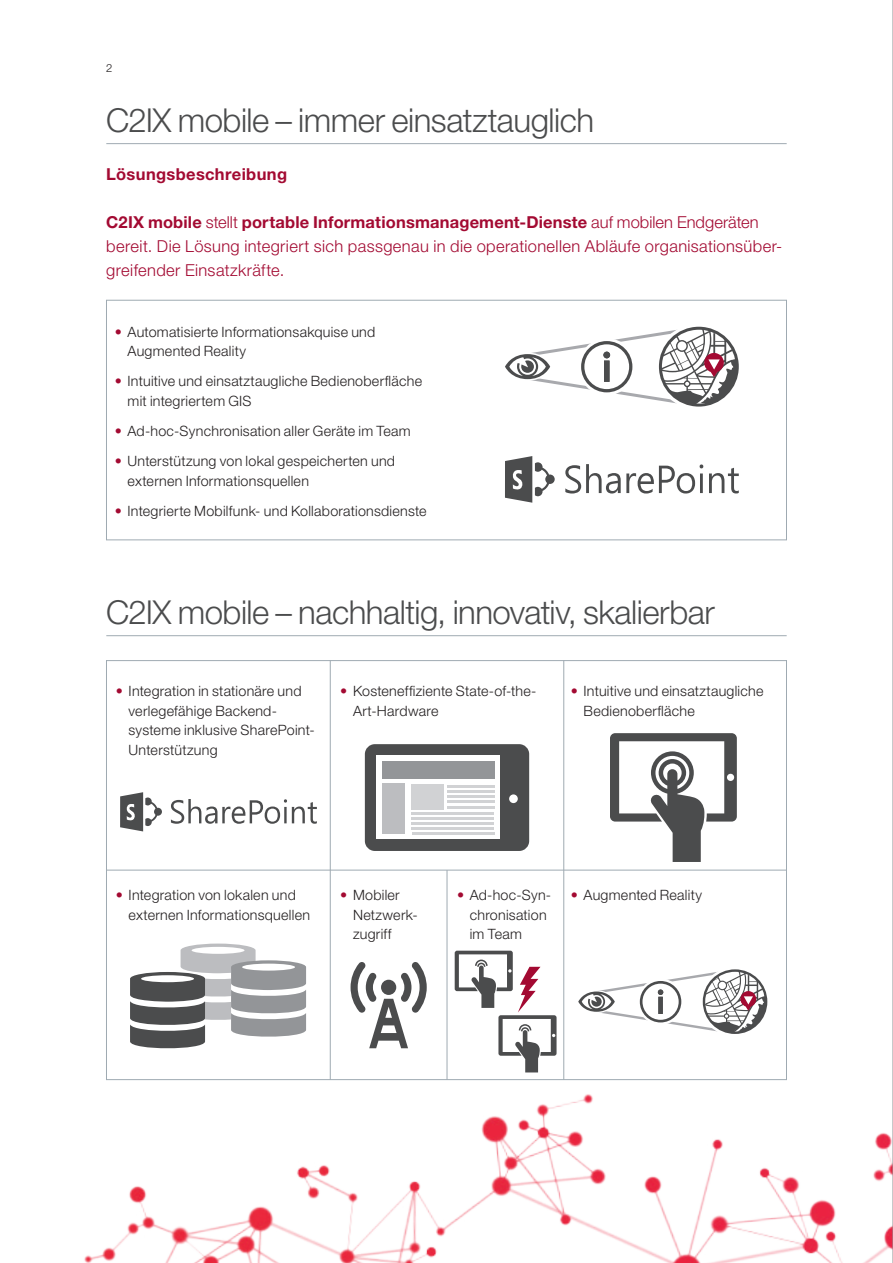
<style>
.page{position:relative;width:893px;height:1263px;background:#fff}
.page>*{position:absolute;margin:0;border:0;box-sizing:border-box;transform-origin:0 0}
.t1{font:300 33px "Helvetica Neue LT Std";letter-spacing:-.015em;color:#4b4c4d}
.t2{font:300 16.5px/24px "Helvetica Neue LT Std";letter-spacing:.02em;color:#a30a32}
.t3{font:700 16.5px "Helvetica Neue LT Std";letter-spacing:.02em;color:#a30a32}
.t4{font:300 14.25px/19.5px "Helvetica Neue LT Std";letter-spacing:.02em;color:#231f20}
.t5{font:300 11.25px "Helvetica Neue LT Std";color:#231f20}
.s1{font-weight:700}
.s2{color:#a30a32}
</style>
<div class="page">
<div style="left:106px;top:300px;width:681px;height:240px;border:1px solid #9faab2"></div>
<img style="left:84px;top:1080px;width:808px;height:183px">
<hr style="left:106px;top:143px;width:681px;height:1px;background:#9faab2">
<svg style="left:565px;top:464px;width:174px;height:29px"></svg>
<svg style="left:505px;top:456px;width:50px;height:47px"></svg>
<hr style="left:106px;top:635px;width:681px;height:1px;background:#9faab2">
<div style="left:656px;top:323px;width:86px;height:87px;border:14px solid #fff;border-radius:50%"></div>
<svg style="left:505px;top:325px;width:232px;height:83px"></svg>
<div style="left:106px;top:660px;width:681px;height:420px;background:#fff;border:1px solid #9faab2"></div>
<svg style="left:130px;top:943px;width:427px;height:129px"></svg>
<hr style="left:447px;top:870px;width:1px;height:210px;background:#9faab2">
<hr style="left:330px;top:660px;width:1px;height:420px;background:#9faab2">
<hr style="left:563px;top:660px;width:1px;height:420px;background:#9faab2">
<hr style="left:106px;top:870px;width:681px;height:1px;background:#9faab2">
<div style="left:700px;top:967px;width:70px;height:70px;border:11px solid #fff;border-radius:50%"></div>
<svg style="left:578px;top:968px;width:188px;height:67px"></svg>
<svg style="left:610px;top:733px;width:127px;height:129px"></svg>
<svg style="left:171px;top:799px;width:146px;height:25px"></svg>
<svg style="left:120px;top:792px;width:42px;height:39px"></svg>
<div style="left:365px;top:744px;width:164px;height:107px;background:#4b4c4d;border-radius:10px"></div>
<div style="left:376px;top:755px;width:124px;height:83px;background:#fff"></div>
<div style="left:382px;top:784px;width:22px;height:50px;background:#bcbdc0"></div>
<div style="left:411px;top:784px;width:33px;height:25px;background:#d1d2d4"></div>
<div style="left:382px;top:761px;width:113px;height:18px;background:#939598"></div>
<hr style="left:411px;top:812px;width:83px;height:3px;background:#d1d2d4">
<hr style="left:411px;top:817px;width:83px;height:3px;background:#d1d2d4">
<hr style="left:412px;top:822px;width:82px;height:3px;background:#d1d2d4">
<hr style="left:412px;top:827px;width:82px;height:3px;background:#d1d2d4">
<hr style="left:412px;top:833px;width:82px;height:2px;background:#d1d2d4">
<hr style="left:447px;top:785px;width:47px;height:3px;background:#d1d2d4">
<hr style="left:447px;top:790px;width:47px;height:3px;background:#d1d2d4">
<hr style="left:447px;top:795px;width:47px;height:3px;background:#d1d2d4">
<hr style="left:447px;top:801px;width:47px;height:2px;background:#d1d2d4">
<hr style="left:447px;top:806px;width:48px;height:2px;background:#d1d2d4">
<div style="left:509px;top:794px;width:9px;height:9px;background:#fff;border-radius:50%"></div>
<hr style="left:892px;top:0;width:1px;height:1263px;background:#939598">
<p class="t5" style="left:106px;top:61px;width:8px">2</p>
<h1 class="t1" style="left:106px;top:100px;width:489px">C2IX mobile – immer einsatztauglich</h1>
<p class="t3" style="left:106px;top:164px;width:182px">Lösungsbeschreibung</p>
<p class="t2" style="left:106px;top:210px;width:677px"><span class="s1">C2IX mobile</span> stellt <span class="s1">portable Informationsmanagement-Dienste</span> auf mobilen Endgeräten bereit. Die Lösung integriert sich passgenau in die operationellen Abläufe organisationsüber&shy;greifender Einsatzkräfte.</p>
<p class="t4" style="left:128px;top:322px;width:249px;text-indent:-13px"><span class="s2">•</span> Automatisierte Informationsakquise und<br>Augmented Reality</p>
<p class="t4" style="left:128px;top:371px;width:296px;text-indent:-13px"><span class="s2">•</span> Intuitive und einsatztaugliche Bedienoberfläche mit integriertem GIS</p>
<p class="t4" style="left:115px;top:421px;width:297px"><span class="s2">•</span> Ad-hoc-Synchronisation aller Geräte im Team</p>
<p class="t4" style="left:128px;top:451px;width:269px;text-indent:-13px"><span class="s2">•</span> Unterstützung von lokal gespeicherten und externen Informationsquellen</p>
<p class="t4" style="left:115px;top:501px;width:313px"><span class="s2">•</span> Integrierte Mobilfunk- und Kollaborationsdienste</p>
<h1 class="t1" style="left:106px;top:592px;width:610px">C2IX mobile – nachhaltig, innovativ, skalierbar</h1>
<p class="t4" style="left:129px;top:681px;width:188px;text-indent:-13px"><span class="s2">•</span> Integration in stationäre und verlegefähige Backend&shy;systeme inklusive SharePoint-<br>Unterstützung</p>
<p class="t4" style="left:353px;top:681px;width:185px;text-indent:-13px"><span class="s2">•</span> Kosteneffiziente State-of-the-<br>Art-Hardware</p>
<p class="t4" style="left:583px;top:681px;width:181px;text-indent:-13px"><span class="s2">•</span> Intuitive und einsatztaugliche<br>Bedienoberfläche</p>
<p class="t4" style="left:129px;top:885px;width:183px;text-indent:-13px"><span class="s2">•</span> Integration von lokalen und externen Informationsquellen</p>
<p class="t4" style="left:353px;top:885px;width:66px;text-indent:-13px"><span class="s2">•</span> Mobiler<br>Netzwerk&shy;zugriff</p>
<p class="t4" style="left:470px;top:885px;width:83px;text-indent:-13px"><span class="s2">•</span> Ad-hoc-Syn&shy;chronisation im Team</p>
<p class="t4" style="left:571px;top:885px;width:133px"><span class="s2">•</span> Augmented Reality</p>
</div>
